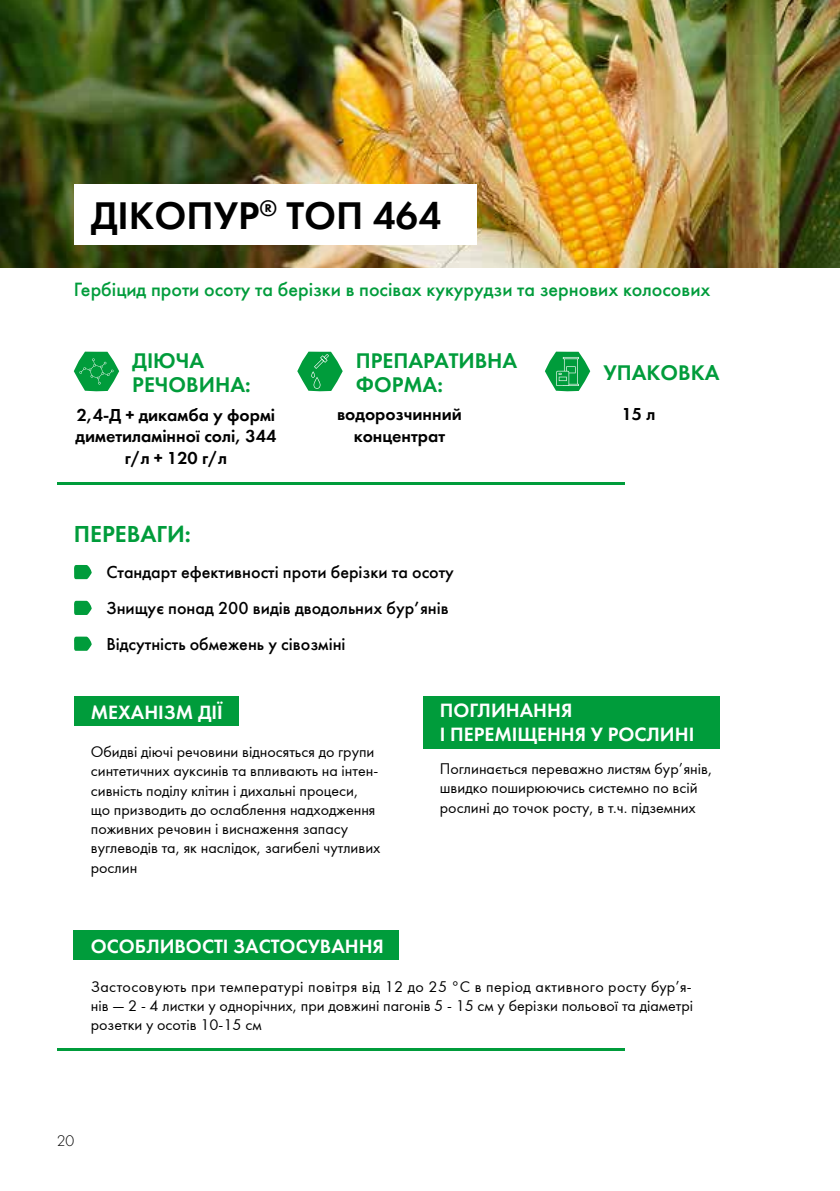
<style>
.page{position:relative;width:840px;height:1191px;background:#fff}
.page>*{position:absolute;margin:0;border:0;box-sizing:border-box;transform-origin:0 0}
.t1{font:40px "Futura Demi C";color:#000}
.t2{font:24px "Futura Demi C";color:#009c3b}
.t3{font:22px/24px "Futura Demi C";color:#009c3b}
.t4{font:20px/24px "Futura Demi C";color:#fff}
.t5{font:20px "Futura Medium C";color:#009c3b}
.t6{font:18px/35.8px "Futura Medium C";color:#000}
.t7{font:18px/21.6px "Futura Demi C";color:#000;text-align:center}
.t8{font:16px/19.2px "Futura Book C";color:#000}
.t9{font:16px "Futura Light C";color:#000}
</style>
<div class="page">
<hr style="left:57px;top:482px;width:567px;height:3px;background:#009c3b">
<svg style="left:74px;top:352px;width:45px;height:39px"></svg>
<svg style="left:297px;top:352px;width:45px;height:39px"></svg>
<svg style="left:545px;top:352px;width:45px;height:39px"></svg>
<svg style="left:74px;top:565px;width:18px;height:14px"></svg>
<svg style="left:74px;top:636px;width:18px;height:15px"></svg>
<svg style="left:74px;top:601px;width:18px;height:14px"></svg>
<img style="left:0;top:0;width:839px;height:267px">
<hr style="left:57px;top:1048px;width:567px;height:3px;background:#009c3b">
<div style="left:74px;top:930px;width:325px;height:29px;background:#009c3b"></div>
<div style="left:74px;top:696px;width:164px;height:30px;background:#009c3b"></div>
<div style="left:74px;top:185px;width:402px;height:60px;background:#fff"></div>
<div style="left:422px;top:696px;width:297px;height:52px;background:#009c3b"></div>
<h1 class="t1" style="left:91px;top:193px;width:351px">ДІКОПУР<sup>®</sup> ТОП 464</h1>
<p class="t5" style="left:74px;top:278px;width:638px">Гербіцид проти осоту та берізки в посівах кукурудзи та зернових колосових</p>
<h3 class="t3" style="left:132px;top:349px;width:120px">ДІЮЧА<br>РЕЧОВИНА:</h3>
<h3 class="t3" style="left:355px;top:349px;width:163px">ПРЕПАРАТИВНА<br>ФОРМА:</h3>
<h3 class="t3" style="left:603px;top:360px;width:118px">УПАКОВКА</h3>
<p class="t7" style="left:75px;top:404px;width:202px">2,4-Д + дикамба у формі диметиламінної солі, 344 г/л + 120 г/л</p>
<h2 class="t2" style="left:74px;top:520px;width:119px">ПЕРЕВАГИ:</h2>
<p class="t7" style="left:337px;top:403px;width:126px">водорозчинний</p>
<p class="t7" style="left:621px;top:403px;width:35px">15 л</p>
<p class="t7" style="left:353px;top:425px;width:93px">концентрат</p>
<p class="t6" style="left:106px;top:554px;width:349px">Стандарт ефективності проти берізки та осоту<br>Знищує понад 200 видів дводольних бур’янів<br>Відсутність обмежень у сівозміні</p>
<p class="t4" style="left:91px;top:700px;width:133px">МЕХАНІЗМ ДІЇ</p>
<p class="t8" style="left:91px;top:742px;width:291px">Обидві діючі речовини відносяться до групи синтетичних ауксинів та впливають на інтен&shy;сивність поділу клітин і дихальні процеси, що призводить до ослаблення надходження поживних речовин і виснаження запасу вуглеводів та, як наслідок, загибелі чутливих рослин</p>
<p class="t4" style="left:91px;top:934px;width:294px">ОСОБЛИВОСТІ ЗАСТОСУВАННЯ</p>
<p class="t4" style="left:439px;top:698px;width:256px">ПОГЛИНАННЯ<br>І ПЕРЕМІЩЕННЯ У РОСЛИНІ</p>
<p class="t8" style="left:439px;top:759px;width:274px">Поглинається переважно листям бур’янів, швидко поширюючись системно по всій рослині до точок росту, в т.ч. підземних</p>
<p class="t8" style="left:91px;top:977px;width:603px;text-align:justify">Застосовують при температурі повітря від 12 до 25 °С в період активного росту бур’я&shy;нів — 2 - 4 листки у однорічних, при довжині пагонів 5 - 15 см у берізки польової та діаметрі розетки у осотів 10-15 см</p>
<p class="t9" style="left:57px;top:1132px;width:19px">20</p>
</div>
